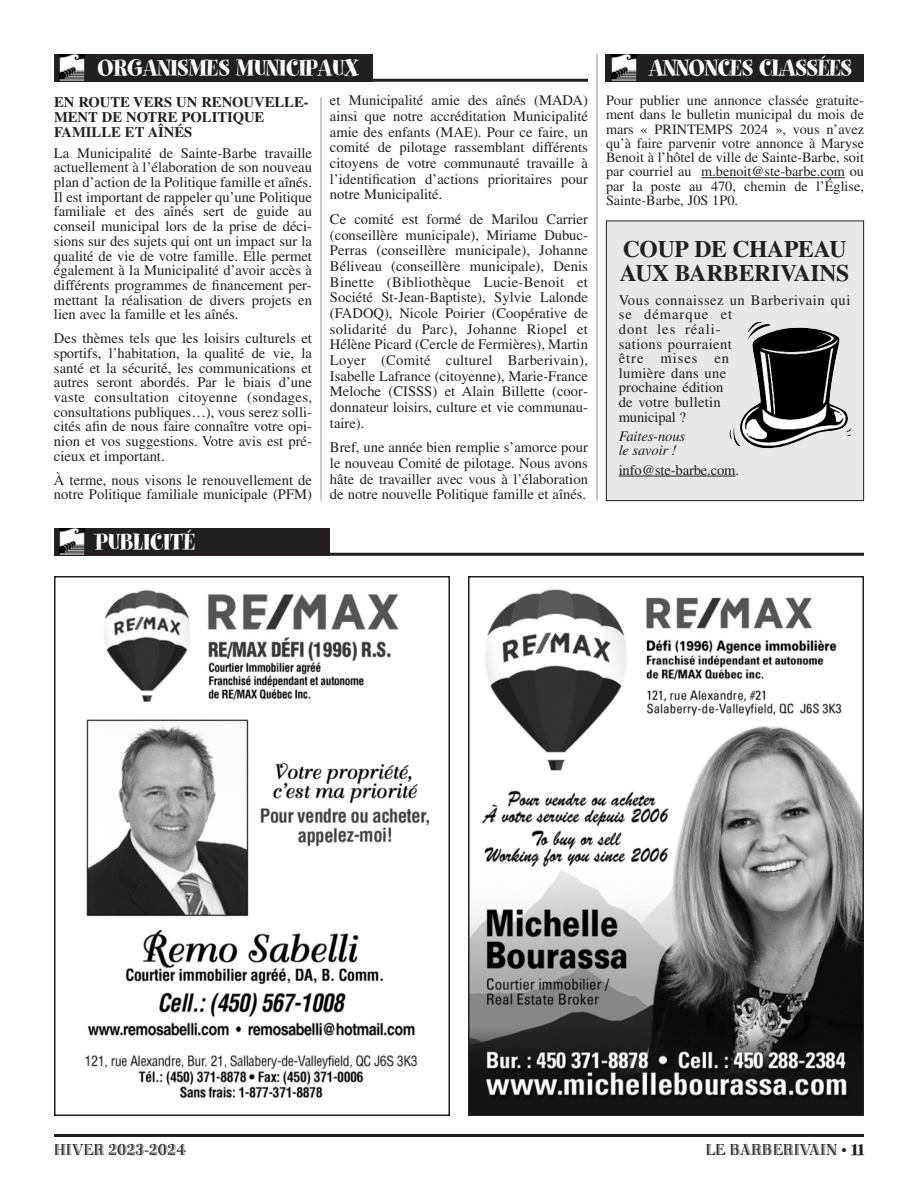
<style>
.page{position:relative;width:918px;height:1188px;background:#fff}
.page>*{position:absolute;margin:0;border:0;box-sizing:border-box;transform-origin:0 0}
.t1{font:25.5px "Spumoni LP";letter-spacing:.005em;color:#fff}
.t2{font:700 23.7px/24px "Times";letter-spacing:-.01em;color:#231f20}
.t3{font:16.5px "Bertie Plain";color:#231f20}
.t4{font:14.7px/15.6px "Times";color:#231f20;text-align:justify}
.t5{font:14.7px/14.7px "Times";letter-spacing:.03em;color:#231f20}
.t6{font:700 14.7px/14.7px "Times";color:#231f20}
.t7{font:italic 14.7px/14.7px "Times";letter-spacing:-.01em;color:#231f20}
.t8{font:14.25px/14.2px "Times";color:#231f20;text-align:justify}
.s1{font-family:"Times";font-size:15px}
.s2{font-family:"Spumoni LP";font-size:21px}
</style>
<div class="page">
<img style="left:471px;top:589px;width:390px;height:524px">
<div style="left:468px;top:576px;width:396px;height:540px;border:2px solid #231f20"></div>
<img style="left:85px;top:589px;width:345px;height:510px">
<div style="left:54px;top:576px;width:396px;height:540px;border:2px solid #231f20"></div>
<div style="left:54px;top:528px;width:276px;height:28px;background:#231f20"></div>
<hr style="left:54px;top:553px;width:810px;height:3px;background:#231f20">
<img style="left:59px;top:529px;width:26px;height:26px">
<hr style="left:54px;top:1134px;width:810px;height:3px;background:#231f20">
<div style="left:54px;top:54px;width:318px;height:28px;background:#231f20"></div>
<hr style="left:54px;top:79px;width:534px;height:3px;background:#231f20">
<img style="left:59px;top:55px;width:26px;height:26px">
<div style="left:606px;top:54px;width:258px;height:28px;background:#231f20"></div>
<img style="left:611px;top:55px;width:26px;height:26px">
<hr style="left:701px;top:177px;width:144px;height:1px;background:#231f20">
<hr style="left:321px;top:97px;width:1px;height:404px;background:#939598">
<hr style="left:597px;top:54px;width:1px;height:447px;background:#939598">
<div style="left:606px;top:221px;width:258px;height:280px;background:#e7e8e9"></div>
<div style="left:606px;top:220px;width:258px;height:281px;border:1px solid #231f20"></div>
<hr style="left:619px;top:476px;width:117px;height:1px;background:#231f20">
<img style="left:740px;top:322px;width:108px;height:126px">
<h1 class="t1" style="left:97px;top:59px;width:263px">ORGANISMES MUNICIPAUX</h1>
<h1 class="t1" style="left:649px;top:59px;width:204px">ANNONCES CLASSÉES</h1>
<p class="t6" style="left:54px;top:97px;width:256px">EN ROUTE VERS UN RENOUVELLE-<br>MENT DE NOTRE POLITIQUE<br>FAMILLE ET AÎNÉS</p>
<p class="t4" style="left:54px;top:147px;width:260px;line-height:14.7px">La Municipalité de Sainte-Barbe travaille actuellement à l’élaboration de son nouveau plan d’action de la Politique famille et aînés.<br>Il est important de rappeler qu’une Politique familiale et des aînés sert de guide au conseil municipal lors de la prise de déci&shy;sions sur des sujets qui ont un impact sur la qualité de vie de votre famille. Elle permet également à la Municipalité d’avoir accès à différents programmes de financement per&shy;mettant la réalisation de divers projets en lien avec la famille et les aînés.</p>
<p class="t4" style="left:54px;top:332px;width:260px;line-height:14.7px">Des thèmes tels que les loisirs culturels et sportifs, l’habitation, la qualité de vie, la santé et la sécurité, les communications et autres seront abordés. Par le biais d’une vaste consultation citoyenne (sondages, consultations publiques…), vous serez solli&shy;cités afin de nous faire connaître votre opi&shy;nion et vos suggestions. Votre avis est pré&shy;cieux et important.</p>
<p class="t4" style="left:54px;top:474px;width:260px;line-height:14.7px">À terme, nous visons le renouvellement de notre Politique familiale municipale (PFM)</p>
<p class="t8" style="left:606px;top:95px;width:260px">Pour publier une annonce classée gratuite&shy;ment dans le bulletin municipal du mois de mars « PRINTEMPS 2024 », vous n’avez qu’à faire parvenir votre annonce à Maryse Benoit à l’hôtel de ville de Sainte-Barbe, soit par courriel au m.benoit@ste-barbe.com ou par la poste au 470, chemin de l’Église, Sainte-Barbe, J0S 1P0.</p>
<h2 class="t2" style="left:620px;top:240px;width:231px">COUP DE CHAPEAU<br>AUX BARBERIVAINS</h2>
<p class="t5" style="left:619px;top:294px;width:233px">Vous connaissez un Barberivain qui se démarque et<br>dont les réali-<br>sations pourraient<br>être mises en<br>lumière dans une<br>prochaine édition<br>de votre bulletin<br>municipal ?</p>
<p class="t7" style="left:619px;top:430px;width:68px">Faites-nous le savoir !</p>
<p class="t4" style="left:619px;top:463px;width:122px">info@ste-barbe.com.</p>
<p class="t4" style="left:330px;top:94px;width:260px">et Municipalité amie des aînés (MADA) ainsi que notre accréditation Municipalité amie des enfants (MAE). Pour ce faire, un comité de pilotage rassemblant différents citoyens de votre communauté travaille à l’identification d’actions prioritaires pour notre Municipalité.</p>
<p class="t4" style="left:330px;top:213px;width:260px">Ce comité est formé de Marilou Carrier (conseillère municipale), Miriame Dubuc-Perras (conseillère municipale), Johanne Béliveau (conseillère municipale), Denis Binette (Bibliothèque Lucie-Benoit et Société St-Jean-Baptiste), Sylvie Lalonde (FADOQ), Nicole Poirier (Coopérative de solidarité du Parc), Johanne Riopel et Hélène Picard (Cercle de Fermières), Martin Loyer (Comité culturel Barberivain), Isabelle Lafrance (citoyenne), Marie-France Meloche (CISSS) et Alain Billette (coor&shy;donnateur loisirs, culture et vie communau&shy;taire).</p>
<p class="t4" style="left:330px;top:441px;width:260px">Bref, une année bien remplie s’amorce pour le nouveau Comité de pilotage. Nous avons hâte de travailler avec vous à l’élaboration de notre nouvelle Politique famille et aînés.</p>
<h1 class="t1" style="left:95px;top:533px;width:101px">PUBLICITÉ</h1>
<p class="t3" style="left:54px;top:1144px;width:134px">HIVER 2023-2024</p>
<p class="t3" style="left:706px;top:1144px;width:160px">LE BARBERIVAIN <span class="s1">•</span> <span class="s2">11</span></p>
</div>
